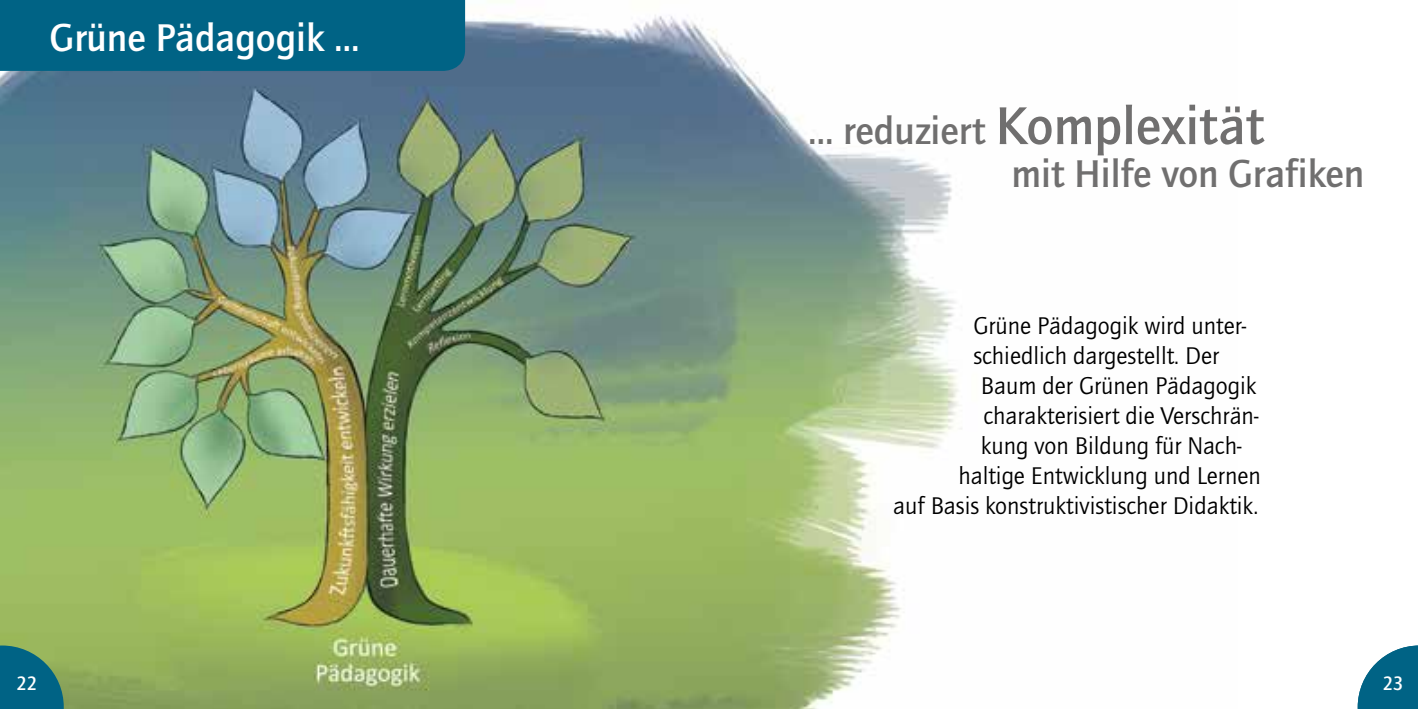
<style>
.page{position:relative;width:1418px;height:709px;background:#fff}
.page>*{position:absolute;margin:0;border:0;box-sizing:border-box;transform-origin:0 0}
.t1{font:700 55px "Quay Itc T";color:#706f6f}
.t2{font:700 40px "Quay Itc T";color:#706f6f}
.t3{font:700 40px "Quay Itc T";color:#fff}
.t4{font:25px "Quay Itc T";color:#000}
.t5{font:500 20px "Quay Sans";color:#fff;scale:.95 1}
.s1{font-size:40px}
</style>
<div class="page">
<img style="left:0;top:0;width:962px;height:709px">
<div style="left:0;top:0;width:465px;height:71px;background:#006385"></div>
<svg style="left:0;top:645px;width:64px;height:64px;background:#1f737c"></svg>
<svg style="left:1357px;top:645px;width:60px;height:64px"></svg>
<h2 class="t3" style="left:50px;top:14px;width:311px">Grüne Pädagogik …</h2>
<h1 class="t1" style="left:808px;top:94px;width:457px"><span class="s1">… reduziert</span> Komplexität</h1>
<h2 class="t2" style="left:1011px;top:150px;width:354px">mit Hilfe von Grafiken</h2>
<p class="t4" style="left:973px;top:310px;width:274px">Grüne Pädagogik wird unter-</p>
<p class="t4" style="left:973px;top:340px;width:247px">schiedlich dargestellt. Der</p>
<p class="t4" style="left:980px;top:370px;width:277px">Baum der Grünen Pädagogik</p>
<p class="t4" style="left:983px;top:400px;width:276px">charakterisiert die Verschrän-</p>
<p class="t4" style="left:980px;top:430px;width:262px">kung von Bildung für Nach-</p>
<p class="t4" style="left:958px;top:460px;width:304px">haltige Entwicklung und Lernen</p>
<p class="t4" style="left:893px;top:490px;width:366px">auf Basis konstruktivistischer Didaktik.</p>
<p class="t5" style="left:16px;top:672px;width:23px">22</p>
<p class="t5" style="left:1382px;top:672px;width:23px">23</p>
</div>
